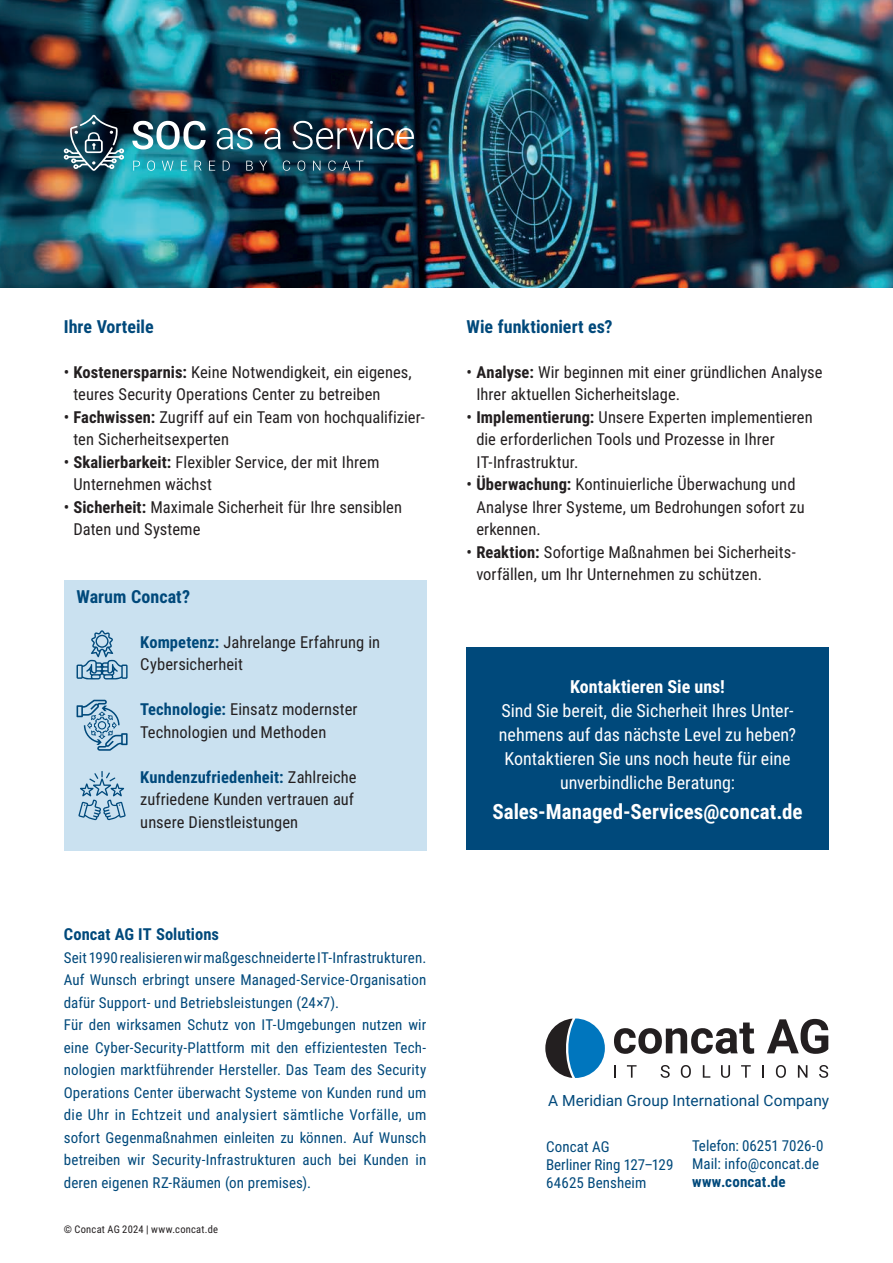
<style>
.page{position:relative;width:893px;height:1263px;background:#fff}
.page>*{position:absolute;margin:0;border:0;box-sizing:border-box;transform-origin:0 0}
.t1{font:700 21px "Roboto Condensed";color:#fff}
.t2{font:18px/24px "Roboto Condensed";color:#fff;text-align:center}
.t3{font:700 18px "Roboto Condensed";color:#00497b}
.t4{font:700 18px "Roboto Condensed";color:#fff}
.t5{font:16.5px/22.5px "Roboto Condensed";letter-spacing:.005em;color:#231f20}
.t6{font:700 16.5px "Roboto Condensed";letter-spacing:.005em;color:#00497b}
.t7{font:15.45px "Roboto";letter-spacing:.005em;color:#00497b}
.t8{font:15px/22.5px "Roboto Condensed";letter-spacing:.01em;color:#00497b}
.t9{font:700 15px "Roboto Condensed";letter-spacing:.01em;color:#00497b}
.t10{font:10.5px "Roboto Condensed";letter-spacing:.025em;color:#231f20}
.s1{font-weight:700}
.s2{font-weight:700;color:#00497b}
</style>
<div class="page">
<svg style="left:545px;top:1018px;width:60px;height:60px"></svg>
<svg style="left:614px;top:1022px;width:140px;height:32px"></svg>
<svg style="left:767px;top:1019px;width:61px;height:35px"></svg>
<svg style="left:614px;top:1065px;width:2px;height:13px"></svg>
<svg style="left:627px;top:1065px;width:10px;height:13px"></svg>
<svg style="left:661px;top:1065px;width:9px;height:13px"></svg>
<svg style="left:681px;top:1065px;width:10px;height:13px"></svg>
<svg style="left:703px;top:1065px;width:7px;height:13px"></svg>
<svg style="left:721px;top:1065px;width:9px;height:13px"></svg>
<svg style="left:741px;top:1065px;width:10px;height:13px"></svg>
<svg style="left:762px;top:1065px;width:2px;height:13px"></svg>
<svg style="left:776px;top:1065px;width:10px;height:13px"></svg>
<svg style="left:798px;top:1065px;width:9px;height:13px"></svg>
<svg style="left:819px;top:1065px;width:9px;height:13px"></svg>
<div style="left:466px;top:648px;width:363px;height:202px;background:#00497b"></div>
<img style="left:0;top:0;width:893px;height:288px">
<svg style="left:133px;top:161px;width:7px;height:10px"></svg>
<svg style="left:147px;top:161px;width:8px;height:10px"></svg>
<svg style="left:162px;top:161px;width:11px;height:10px"></svg>
<svg style="left:181px;top:161px;width:6px;height:10px"></svg>
<svg style="left:195px;top:161px;width:7px;height:10px"></svg>
<svg style="left:209px;top:161px;width:6px;height:10px"></svg>
<svg style="left:223px;top:161px;width:7px;height:10px"></svg>
<svg style="left:246px;top:161px;width:7px;height:10px"></svg>
<svg style="left:259px;top:161px;width:8px;height:10px"></svg>
<svg style="left:283px;top:161px;width:7px;height:10px"></svg>
<svg style="left:298px;top:161px;width:7px;height:10px"></svg>
<svg style="left:313px;top:161px;width:7px;height:10px"></svg>
<svg style="left:328px;top:161px;width:8px;height:10px"></svg>
<svg style="left:342px;top:161px;width:21px;height:10px"></svg>
<svg style="left:132px;top:121px;width:74px;height:28px"></svg>
<svg style="left:217px;top:128px;width:36px;height:21px"></svg>
<svg style="left:264px;top:128px;width:17px;height:21px"></svg>
<img style="left:293px;top:121px;width:121px;height:28px">
<img style="left:64px;top:115px;width:60px;height:56px">
<div style="left:64px;top:580px;width:362px;height:270px;background:#cae1f0"></div>
<svg style="left:78px;top:771px;width:48px;height:50px"></svg>
<svg style="left:77px;top:630px;width:51px;height:50px"></svg>
<svg style="left:77px;top:700px;width:51px;height:51px"></svg>
<p class="t3" style="left:64px;top:314px;width:91px">Ihre Vorteile</p>
<p class="t5" style="left:73px;top:360px;width:340px;text-indent:-10px">• <span class="s1">Kostenersparnis:</span> Keine Notwendigkeit, ein eigenes, teures Security Operations Center zu betreiben</p>
<p class="t5" style="left:73px;top:405px;width:353px;text-indent:-10px">• <span class="s1">Fachwissen:</span> Zugriff auf ein Team von hochqualifizier&shy;ten Sicherheitsexperten</p>
<p class="t5" style="left:73px;top:450px;width:307px;text-indent:-10px">• <span class="s1">Skalierbarkeit:</span> Flexibler Service, der mit Ihrem<br>Unternehmen wächst</p>
<p class="t5" style="left:73px;top:495px;width:330px;text-indent:-10px">• <span class="s1">Sicherheit:</span> Maximale Sicherheit für Ihre sensiblen<br>Daten und Systeme</p>
<p class="t3" style="left:77px;top:584px;width:115px">Warum Concat?</p>
<p class="t5" style="left:140px;top:630px;width:241px"><span class="s2">Kompetenz:</span> Jahrelange Erfahrung in<br>Cybersicherheit</p>
<p class="t5" style="left:140px;top:697px;width:219px"><span class="s2">Technologie:</span> Einsatz modernster<br>Technologien und Methoden</p>
<p class="t5" style="left:140px;top:765px;width:218px"><span class="s2">Kundenzufriedenheit:</span> Zahlreiche zufriedene Kunden vertrauen auf unsere Dienstleistungen</p>
<p class="t6" style="left:64px;top:923px;width:157px">Concat AG IT Solutions</p>
<p class="t8" style="left:64px;top:945px;width:364px">Seit 1990 realisieren wir maßgeschneiderte IT-Infrastrukturen.<br>Auf Wunsch erbringt unsere Managed-Service-Organisation dafür Support- und Betriebsleistungen (24×7).<br>Für den wirksamen Schutz von IT-Umgebungen nutzen wir eine Cyber-Security-Plattform mit den effizientesten Tech&shy;nologien marktführender Hersteller. Das Team des Security Operations Center überwacht Systeme von Kunden rund um die Uhr in Echtzeit und analysiert sämtliche Vorfälle, um sofort Gegenmaßnahmen einleiten zu können. Auf Wunsch betreiben wir Security-Infrastrukturen auch bei Kunden in deren eigenen RZ-Räumen (on premises).</p>
<p class="t10" style="left:64px;top:1221px;width:156px">© Concat AG 2024 | www.concat.de</p>
<p class="t3" style="left:467px;top:314px;width:147px">Wie funktioniert es?</p>
<p class="t5" style="left:476px;top:360px;width:348px;text-indent:-10px">• <span class="s1">Analyse:</span> Wir beginnen mit einer gründlichen Analyse<br>Ihrer aktuellen Sicherheitslage.</p>
<p class="t5" style="left:476px;top:405px;width:338px;text-indent:-10px">• <span class="s1">Implementierung:</span> Unsere Experten implementieren die erforderlichen Tools und Prozesse in Ihrer<br>IT-Infrastruktur.</p>
<p class="t5" style="left:476px;top:472px;width:330px;text-indent:-10px">• <span class="s1">Überwachung:</span> Kontinuierliche Überwachung und<br>Analyse Ihrer Systeme, um Bedrohungen sofort zu erkennen.</p>
<p class="t5" style="left:476px;top:540px;width:321px;text-indent:-10px">• <span class="s1">Reaktion:</span> Sofortige Maßnahmen bei Sicherheits&shy;vorfällen, um Ihr Unternehmen zu schützen.</p>
<p class="t4" style="left:570px;top:674px;width:156px">Kontaktieren Sie uns!</p>
<p class="t2" style="left:499px;top:697px;width:299px">Sind Sie bereit, die Sicherheit Ihres Unter&shy;nehmens auf das nächste Level zu heben?<br>Kontaktieren Sie uns noch heute für eine unverbindliche Beratung:</p>
<p class="t1" style="left:492px;top:796px;width:312px">Sales-Managed-Services@concat.de</p>
<p class="t7" style="left:548px;top:1090px;width:282px">A Meridian Group International Company</p>
<p class="t8" style="left:692px;top:1136px;width:133px;line-height:18px">Telefon: 06251 7026-0<br>Mail: info@concat.de</p>
<p class="t9" style="left:692px;top:1171px;width:95px">www.concat.de</p>
<p class="t8" style="left:546px;top:1137px;width:129px;line-height:18px">Concat AG<br>Berliner Ring 127–129<br>64625 Bensheim</p>
</div>
